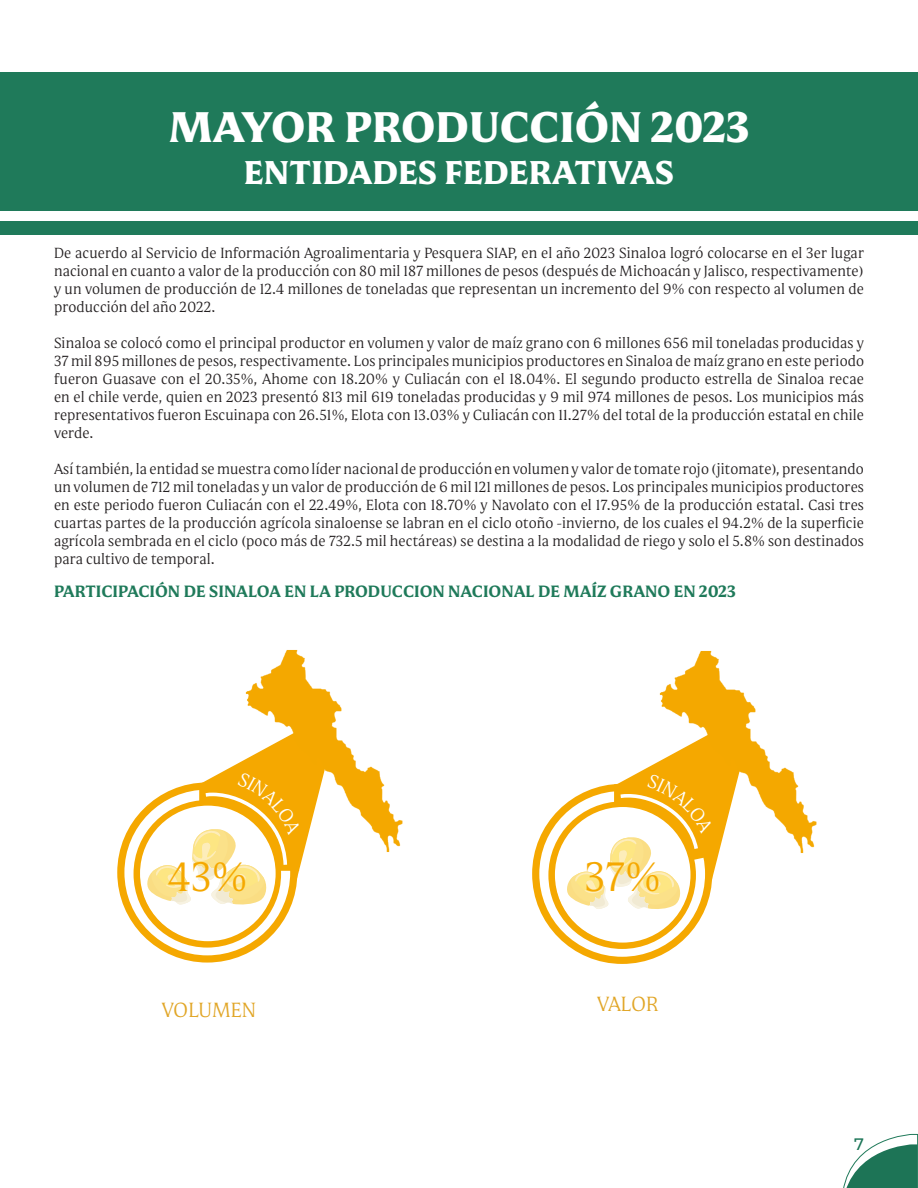
<style>
.page{position:relative;width:918px;height:1188px;background:#fff}
.page>*{position:absolute;margin:0;border:0;box-sizing:border-box;transform-origin:0 0}
.t1{font:900 42.9px "Mestiza";color:#fff}
.t2{font:300 42px "Mestiza";color:#f5a800}
.t3{font:900 33px "Mestiza";color:#fff}
.t4{font:300 21px "Mestiza";color:#e1a627}
.t5{font:700 16.5px "Mestiza";color:#1f7a5a}
.t6{font:500 16.5px "Montserrat";color:#1a7456}
.t7{font:300 15px/18px "Mestiza";letter-spacing:.005em;color:#231f20;text-align:justify}
</style>
<div class="page">
<svg style="left:843px;top:1134px;width:75px;height:54px"></svg>
<div style="left:0;top:72px;width:918px;height:138px;background:#1f7a5a"></div>
<div style="left:0;top:222px;width:918px;height:13px;background:#1f7a5a"></div>
<svg style="left:130px;top:792px;width:151px;height:150px"></svg>
<div style="left:117px;top:782px;width:180px;height:181px;border:7px solid #f5a800;border-radius:50%"></div>
<div style="left:134px;top:800px;width:147px;height:148px;border:7px solid #f5a800;border-radius:50%"></div>
<img style="left:245px;top:650px;width:158px;height:202px">
<div style="left:140px;top:806px;width:136px;height:135px;background:#fff;border-radius:50%"></div>
<svg style="left:545px;top:793px;width:150px;height:150px"></svg>
<div style="left:532px;top:784px;width:180px;height:180px;border:7px solid #f5a800;border-radius:50%"></div>
<div style="left:548px;top:801px;width:148px;height:148px;border:7px solid #f5a800;border-radius:50%"></div>
<img style="left:659px;top:651px;width:158px;height:202px">
<div style="left:555px;top:807px;width:136px;height:136px;background:#fff;border-radius:50%"></div>
<svg style="left:146px;top:731px;width:185px;height:175px"></svg>
<svg style="left:566px;top:732px;width:179px;height:179px"></svg>
<p class="t1" style="left:169px;top:94px;width:582px">MAYOR PRODUCCIÓN 2023</p>
<p class="t3" style="left:244px;top:147px;width:432px">ENTIDADES FEDERATIVAS</p>
<p class="t7" style="left:54px;top:243px;width:812px">De acuerdo al Servicio de Información Agroalimentaria y Pesquera SIAP, en el año 2023 Sinaloa logró colocarse en el 3er lugar nacional en cuanto a valor de la producción con 80 mil 187 millones de pesos (después de Michoacán y Jalisco, respectivamente) y un volumen de producción de 12.4 millones de toneladas que representan un incremento del 9% con respecto al volumen de producción del año 2022.</p>
<p class="t7" style="left:54px;top:333px;width:812px">Sinaloa se colocó como el principal productor en volumen y valor de maíz grano con 6 millones 656 mil toneladas producidas y 37 mil 895 millones de pesos, respectivamente. Los principales municipios productores en Sinaloa de maíz grano en este periodo fueron Guasave con el 20.35%, Ahome con 18.20% y Culiacán con el 18.04%. El segundo producto estrella de Sinaloa recae en el chile verde, quien en 2023 presentó 813 mil 619 toneladas producidas y 9 mil 974 millones de pesos. Los municipios más representativos fueron Escuinapa con 26.51%, Elota con 13.03% y Culiacán con 11.27% del total de la producción estatal en chile verde.</p>
<p class="t7" style="left:54px;top:459px;width:812px">Así también, la entidad se muestra como líder nacional de producción en volumen y valor de tomate rojo (jitomate), presentando un volumen de 712 mil toneladas y un valor de producción de 6 mil 121 millones de pesos. Los principales municipios productores en este periodo fueron Culiacán con el 22.49%, Elota con 18.70% y Navolato con el 17.95% de la producción estatal. Casi tres cuartas partes de la producción agrícola sinaloense se labran en el ciclo otoño -invierno, de los cuales el 94.2% de la superficie agrícola sembrada en el ciclo (poco más de 732.5 mil hectáreas) se destina a la modalidad de riego y solo el 5.8% son destinados para cultivo de temporal.</p>
<p class="t5" style="left:54px;top:579px;width:684px">PARTICIPACIÓN DE SINALOA EN LA PRODUCCION NACIONAL DE MAÍZ GRANO EN 2023</p>
<p class="t2" style="left:168px;top:848px;width:81px">43%</p>
<p class="t2" style="left:585px;top:849px;width:78px">37%</p>
<p class="t4" style="left:162px;top:996px;width:96px">VOLUMEN</p>
<p class="t4" style="left:597px;top:990px;width:63px">VALOR</p>
<p class="t6" style="left:854px;top:1133px;width:11px">7</p>
</div>
